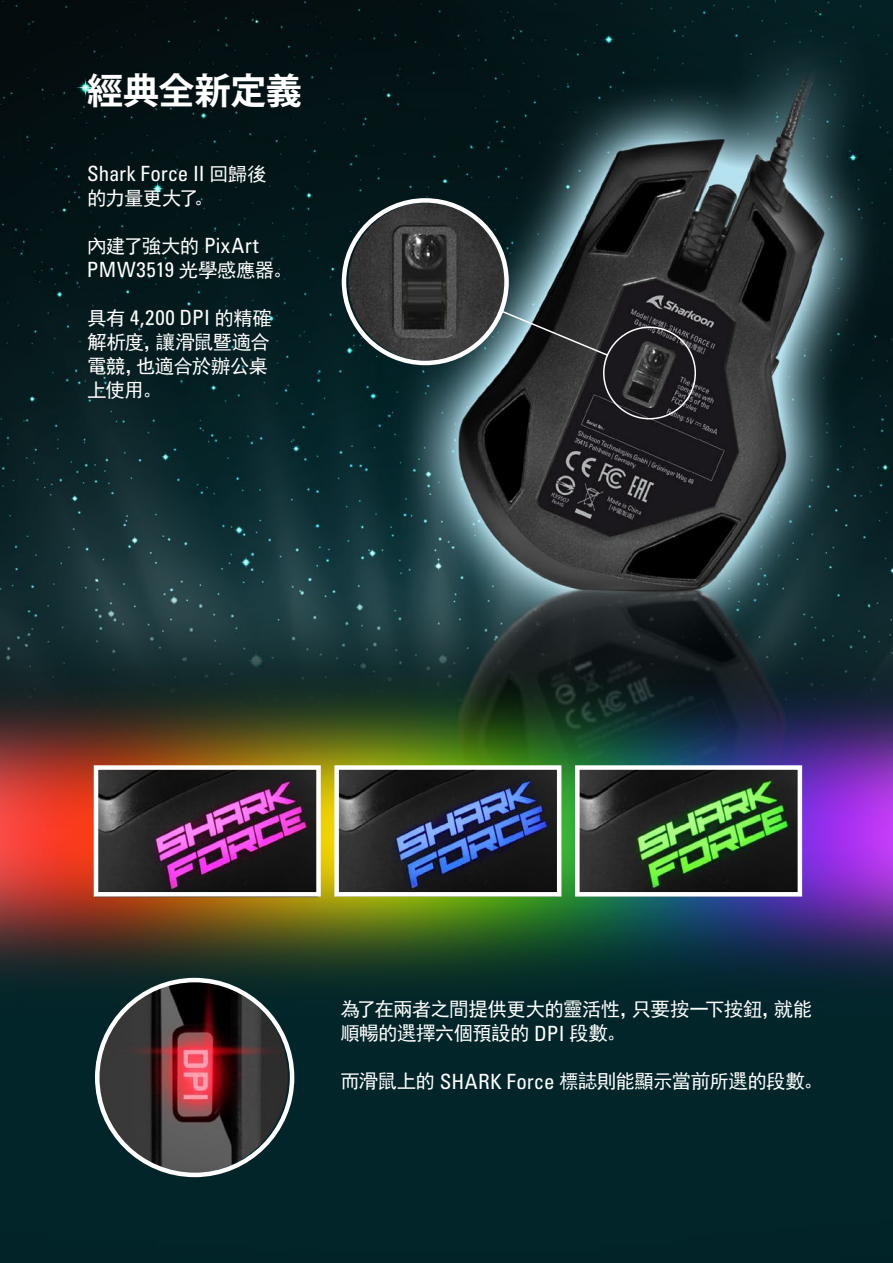
<style>
.page{position:relative;width:893px;height:1263px;background:#fff}
.page>*{position:absolute;margin:0;border:0;box-sizing:border-box;transform-origin:0 0}
.t1{font:700 36px "Koz Go Pr 6 N";letter-spacing:-.015em;color:#fff}
.t2{font:condensed 21px "Univers LTCYR 57";color:#fff}
.t3{font:condensed 21px "Univers LTCYR 57";letter-spacing:.02em;color:#fff}
.t4{font:19.5px/24px "Sim Hei";letter-spacing:-.035em;color:#fff;text-align:justify}
.s1{font-family:"Sim Hei";font-stretch:normal;font-size:19.5px}
.s2{font-family:"Univers LTCYR 57";font-stretch:condensed;font-size:21px}
</style>
<div class="page">
<img style="left:0;top:0;width:893px;height:1263px">
<div style="left:342px;top:198px;width:167px;height:167px;border:4px solid #fff;border-radius:50%"></div>
<div style="left:603px;top:326px;width:93px;height:93px;border:2px solid #fff;border-radius:50%"></div>
<svg style="left:499px;top:309px;width:110px;height:48px"></svg>
<div style="left:94px;top:765px;width:227px;height:131px;border:4px solid #fff"></div>
<div style="left:334px;top:765px;width:227px;height:131px;border:4px solid #fff"></div>
<div style="left:575px;top:765px;width:227px;height:131px;border:4px solid #fff"></div>
<div style="left:95px;top:978px;width:199px;height:199px;border:4px solid #fff;border-radius:50%"></div>
<h1 class="t1" style="left:87px;top:70px;width:216px">經典全新定義</h1>
<p class="t2" style="left:87px;top:161px;width:181px">Shark Force II <span class="s1">回歸後</span></p>
<p class="t4" style="left:87px;top:186px;width:128px">的力量更大了。</p>
<p class="t4" style="left:87px;top:234px;width:173px">內建了強大的 <span class="s2">PixArt</span></p>
<p class="t3" style="left:87px;top:257px;width:207px">PMW3519 <span class="s1">光學感應器。</span></p>
<p class="t2" style="left:87px;top:305px;width:186px"><span class="s1">具有</span> 4,200 DPI <span class="s1">的精確</span></p>
<p class="t4" style="left:87px;top:330px;width:184px">解析度，讓滑鼠暨適合電競，也適合於辦公桌上使用。</p>
<p class="t4" style="left:340px;top:997px;width:473px">為了在兩者之間提供更大的靈活性，只要按一下按鈕，就能順暢的選擇六個預設的 <span class="s2">DPI</span> 段數。</p>
<p class="t4" style="left:340px;top:1069px;width:484px">而滑鼠上的 <span class="s2">SHARK Force</span> 標誌則能顯示當前所選的段數。</p>
</div>
